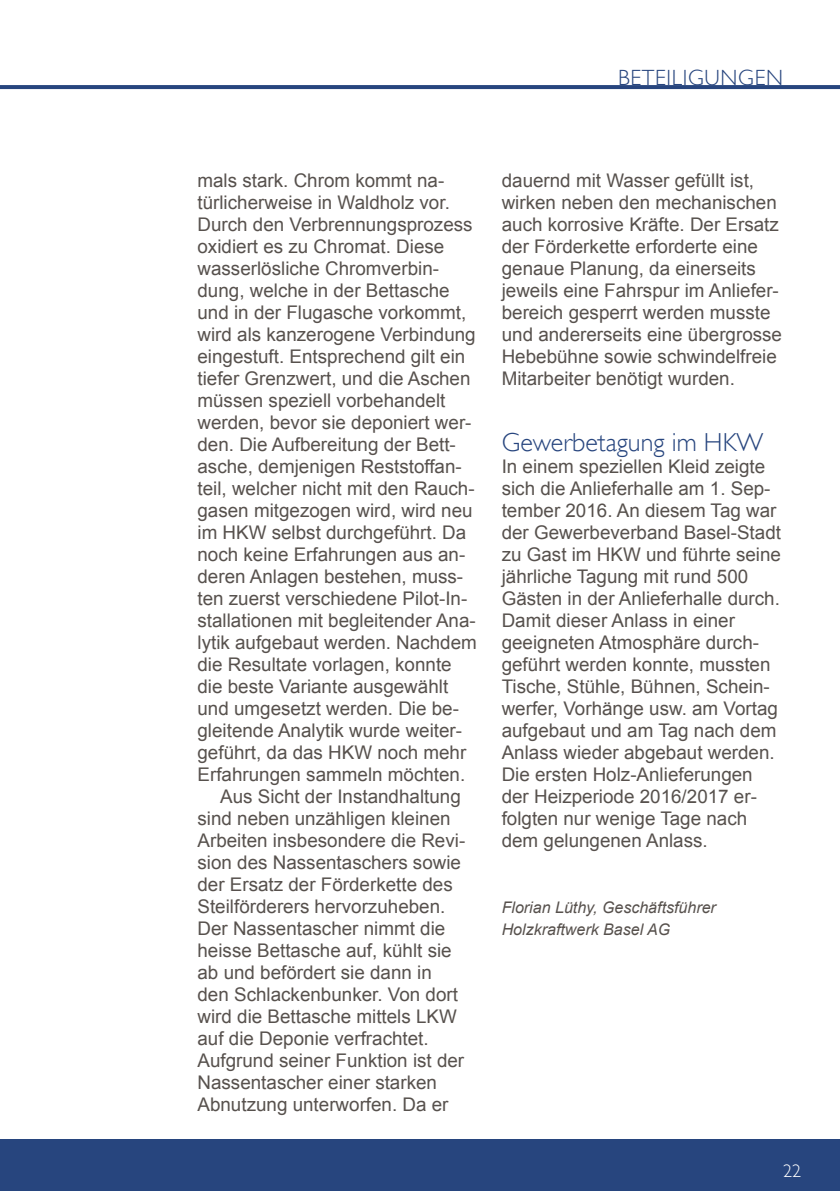
<style>
.page{position:relative;width:840px;height:1191px;background:#fff}
.page>*{position:absolute;margin:0;border:0;box-sizing:border-box;transform-origin:0 0}
.t1{font:300 26px "Gill Sans";color:#27457e}
.t2{font:300 22px "Gill Sans";letter-spacing:.03em;color:#27457e}
.t3{font:18.8px/22px "Arial";color:#57514d}
.t4{font:300 18px "Gill Sans";color:#fff}
.t5{font:italic 16px/22px "Arial";color:#57514d}
</style>
<div class="page">
<div style="left:0;top:1139px;width:839px;height:52px;background:#27457e"></div>
<svg style="left:0;top:85px;width:839px;height:4px;background:#2a4880"></svg>
<p class="t2" style="left:617px;top:65px;width:166px">Beteiligungen</p>
<p class="t3" style="left:197px;top:169px;width:248px">mals stark. Chrom kommt na-</p>
<p class="t3" style="left:197px;top:191px;width:254px">türlicherweise in Waldholz vor.</p>
<p class="t3" style="left:197px;top:213px;width:276px">Durch den Verbrennungsprozess</p>
<p class="t3" style="left:197px;top:235px;width:248px">oxidiert es zu Chromat. Diese</p>
<p class="t3" style="left:197px;top:257px;width:243px">wasserlösliche Chromverbin-</p>
<p class="t3" style="left:197px;top:279px;width:253px">dung, welche in der Bettasche</p>
<p class="t3" style="left:197px;top:301px;width:270px">und in der Flugasche vorkommt,</p>
<p class="t3" style="left:197px;top:323px;width:279px">wird als kanzerogene Verbindung</p>
<p class="t3" style="left:197px;top:345px;width:269px">eingestuft. Entsprechend gilt ein</p>
<p class="t3" style="left:197px;top:367px;width:274px">tiefer Grenzwert, und die Aschen</p>
<p class="t3" style="left:197px;top:389px;width:249px">müssen speziell vorbehandelt</p>
<p class="t3" style="left:197px;top:411px;width:275px">werden, bevor sie deponiert wer-</p>
<p class="t3" style="left:197px;top:433px;width:260px">den. Die Aufbereitung der Bett-</p>
<p class="t3" style="left:197px;top:455px;width:266px">asche, demjenigen Reststoffan-</p>
<p class="t3" style="left:197px;top:477px;width:278px">teil, welcher nicht mit den Rauch-</p>
<p class="t3" style="left:197px;top:499px;width:276px">gasen mitgezogen wird, wird neu</p>
<p class="t3" style="left:197px;top:521px;width:270px">im HKW selbst durchgeführt. Da</p>
<p class="t3" style="left:197px;top:543px;width:269px">noch keine Erfahrungen aus an-</p>
<p class="t3" style="left:197px;top:565px;width:267px">deren Anlagen bestehen, muss-</p>
<p class="t3" style="left:197px;top:587px;width:271px">ten zuerst verschiedene Pilot-In-</p>
<p class="t3" style="left:197px;top:609px;width:279px">stallationen mit begleitender Ana-</p>
<p class="t3" style="left:197px;top:631px;width:280px">lytik aufgebaut werden. Nachdem</p>
<p class="t3" style="left:197px;top:653px;width:255px">die Resultate vorlagen, konnte</p>
<p class="t3" style="left:197px;top:675px;width:252px">die beste Variante ausgewählt</p>
<p class="t3" style="left:197px;top:697px;width:263px">und umgesetzt werden. Die be-</p>
<p class="t3" style="left:197px;top:719px;width:266px">gleitende Analytik wurde weiter-</p>
<p class="t3" style="left:197px;top:741px;width:270px">geführt, da das HKW noch mehr</p>
<p class="t3" style="left:197px;top:763px;width:269px">Erfahrungen sammeln möchten.</p>
<p class="t3" style="left:220px;top:785px;width:242px">Aus Sicht der Instandhaltung</p>
<p class="t3" style="left:197px;top:807px;width:254px">sind neben unzähligen kleinen</p>
<p class="t3" style="left:197px;top:829px;width:269px">Arbeiten insbesondere die Revi-</p>
<p class="t3" style="left:197px;top:851px;width:265px">sion des Nassentaschers sowie</p>
<p class="t3" style="left:197px;top:873px;width:256px">der Ersatz der Förderkette des</p>
<p class="t3" style="left:197px;top:895px;width:249px">Steilförderers hervorzuheben.</p>
<p class="t3" style="left:197px;top:917px;width:249px">Der Nassentascher nimmt die</p>
<p class="t3" style="left:197px;top:939px;width:255px">heisse Bettasche auf, kühlt sie</p>
<p class="t3" style="left:197px;top:961px;width:236px">ab und befördert sie dann in</p>
<p class="t3" style="left:197px;top:983px;width:262px">den Schlackenbunker. Von dort</p>
<p class="t3" style="left:197px;top:1005px;width:261px">wird die Bettasche mittels LKW</p>
<p class="t3" style="left:197px;top:1027px;width:232px">auf die Deponie verfrachtet.</p>
<p class="t3" style="left:197px;top:1049px;width:268px">Aufgrund seiner Funktion ist der</p>
<p class="t3" style="left:197px;top:1071px;width:241px">Nassentascher einer starken</p>
<p class="t3" style="left:197px;top:1093px;width:252px">Abnutzung unterworfen. Da er</p>
<p class="t3" style="left:501px;top:169px;width:282px">dauernd mit Wasser gefüllt ist, wirken neben den mechanischen auch korrosive Kräfte. Der Ersatz der Förderkette erforderte eine genaue Planung, da einerseits jeweils eine Fahrspur im Anliefer&shy;bereich gesperrt werden musste und andererseits eine übergrosse<br>Hebebühne sowie schwindelfreie<br>Mitarbeiter benötigt wurden.</p>
<h1 class="t1" style="left:501px;top:427px;width:263px">Gewerbetagung im H KW</h1>
<p class="t3" style="left:501px;top:455px;width:280px">In einem speziellen Kleid zeigte sich die Anlieferhalle am 1. Sep&shy;tember 2016. An diesem Tag war der Gewerbeverband Basel-Stadt zu Gast im HKW und führte seine jährliche Tagung mit rund 500<br>Gästen in der Anlieferhalle durch.<br>Damit dieser Anlass in einer geeigneten Atmosphäre durch&shy;geführt werden konnte, mussten<br>Tische, Stühle, Bühnen, Schein&shy;werfer, Vorhänge usw. am Vortag aufgebaut und am Tag nach dem<br>Anlass wieder abgebaut werden.<br>Die ersten Holz-Anlieferungen der Heizperiode 2016/2017 er&shy;folgten nur wenige Tage nach dem gelungenen Anlass.</p>
<p class="t5" style="left:501px;top:896px;width:216px">Florian Lüthy, Geschäftsführer<br>Holzkraftwerk Basel AG</p>
<p class="t4" style="left:782px;top:1161px;width:19px">22</p>
</div>
